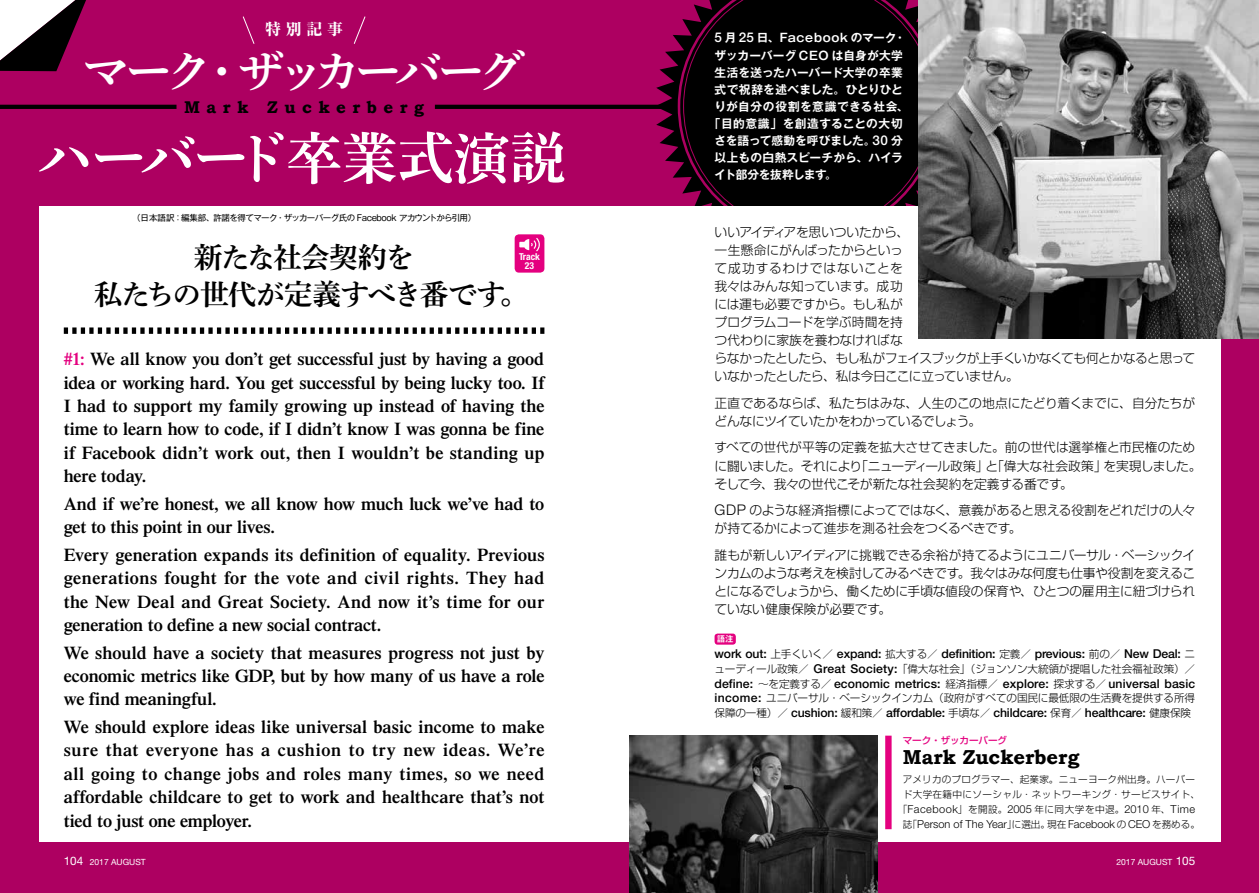
<style>
.page{position:relative;width:1259px;height:893px;background:#ad0061}
.page>*{position:absolute;margin:0;border:0;box-sizing:border-box;transform-origin:0 0}
.t1{font:56.4px "Shuei Min Pro B";letter-spacing:-.06em;color:#fff}
.t2{font:46.8px "Shuei Min Pro B";letter-spacing:-.135em;color:#fff}
.t3{font:28.65px/37.2px "Shuei Min Pro B";letter-spacing:-.035em;color:#000;text-align:center}
.t4{font:700 20.25px "Bookman Old Style";color:#000}
.t5{font:600 18px/23.4px "Times LT Std";letter-spacing:-.005em;color:#000;text-align:justify}
.t6{font:700 16.95px "Bookman Old Style";letter-spacing:.38em;color:#000}
.t7{font:800 15.9px "Ryumin Pr 6";color:#fff}
.t8{font:300 12.75px/18.1px "Shin Go Pro";letter-spacing:-.02em;color:#000}
.t9{font:500 12.15px "Helvetica Neue LT Std";letter-spacing:-.01em;color:#000}
.t10{font:700 11.7px "Gothic MB101 Pr 6 De";letter-spacing:.02em;color:#fff}
.t11{font:700 11.7px "Gothic MB101 Pr 6 De";letter-spacing:.045em;color:#fff}
.t12{font:700 11.7px "Gothic MB101 Pr 6 De";letter-spacing:.06em;color:#fff}
.t13{font:700 11.7px "Gothic MB101 Pr 6 De";letter-spacing:-.005em;color:#fff}
.t14{font:700 11.7px "Gothic MB101 Pr 6 De";letter-spacing:-.03em;color:#fff}
.t15{font:300 10.95px/14.9px "Helvetica Neue LT Std";color:#000;text-align:center}
.t16{font:300 10.65px "Shin Go Pro";letter-spacing:-.015em;color:#000}
.t17{font:300 9.6px/14.9px "Shin Go Pro";letter-spacing:.04em;color:#000}
.t18{font:500 9.6px "Shin Go Pro";letter-spacing:-.01em;color:#e4007f}
.t19{font:700 condensed 9.6px/8.6px "Helvetica Neue LT Std";color:#fff;text-align:center}
.t20{font:8.55px "Gothic MB101 Pr 6";letter-spacing:-.06em;color:#000}
.t21{font:8.55px "Helvetica Neue LT Std";color:#fff}
.t22{font:8.55px "Midashi Go Pr 6 MB31";color:#fff}
.s1{color:#e4007f}
.s2{font-family:"Helvetica Neue LT Std";font-weight:500;font-size:13.5px}
.s3{font-family:"Helvetica Neue LT Std";font-size:14.7px}
.s4{font-family:"Shin Go Pro";font-weight:300;font-size:10.65px}
.s5{font-family:"Helvetica Neue LT Std";font-weight:500;font-size:12.15px}
.s6{font-family:"Shin Go Pro";font-size:9.6px}
.s7{font-size:11.7px}
</style>
<div class="page">
<svg style="left:655px;top:35px;width:23px;height:143px"></svg>
<div style="left:683px;top:0;width:235px;height:206px;background:#000"></div>
<hr style="left:0;top:105px;width:176px;height:4px;background:#000">
<hr style="left:435px;top:105px;width:238px;height:4px;background:#000">
<div style="left:39px;top:206px;width:1181px;height:636px;background:#fff"></div>
<div style="left:514px;top:234px;width:30px;height:39px;background:#e4007f;border-radius:4px"></div>
<svg style="left:519px;top:238px;width:21px;height:13px"></svg>
<div style="left:714px;top:634px;width:22px;height:11px;background:#e4007f;border-radius:3px"></div>
<img style="left:918px;top:0;width:341px;height:339px">
<img style="left:629px;top:736px;width:248px;height:157px">
<div style="left:885px;top:736px;width:6px;height:93px;background:#e4007f"></div>
<svg style="left:64px;top:327px;width:480px;height:7px"></svg>
<svg style="left:0;top:0;width:86px;height:71px"></svg>
<svg style="left:242px;top:16px;width:13px;height:28px"></svg>
<svg style="left:353px;top:16px;width:13px;height:28px"></svg>
<p class="t7" style="left:265px;top:17px;width:80px">特別記事</p>
<h2 class="t2" style="left:82px;top:37px;width:444px">マーク・ザッカーバーグ</h2>
<h1 class="t1" style="left:37px;top:117px;width:531px">ハーバード卒業式演説</h1>
<p class="t6" style="left:184px;top:97px;width:241px">Mark Zuckerberg</p>
<p class="t20" style="left:132px;top:211px;width:345px">（日本語訳：編集部、許諾を得てマーク・ザッカーバーグ氏の Facebook アカウントから引用）</p>
<h3 class="t3" style="left:94px;top:237px;width:436px">新たな社会契約を<br>私たちの世代が定義すべき番です。</h3>
<p class="t19" style="left:519px;top:252px;width:22px">Track<br>23</p>
<p class="t5" style="left:64px;top:347px;width:482px"><span class="s1">#1:</span> We all know you don’t get successful just by having a good idea or working hard. You get successful by being lucky too. If I had to support my family growing up instead of having the time to learn how to code, if I didn’t know I was gonna be fine if Facebook didn’t work out, then I wouldn’t be standing up here today.</p>
<p class="t5" style="left:64px;top:492px;width:482px">And if we’re honest, we all know how much luck we’ve had to get to this point in our lives.</p>
<p class="t5" style="left:64px;top:543px;width:482px">Every generation expands its definition of equality. Previous generations fought for the vote and civil rights. They had the New Deal and Great Society. And now it’s time for our generation to define a new social contract.</p>
<p class="t5" style="left:64px;top:640px;width:482px">We should have a society that measures progress not just by economic metrics like GDP, but by how many of us have a role we find meaningful.</p>
<p class="t5" style="left:64px;top:715px;width:482px">We should explore ideas like universal basic income to make sure that everyone has a cushion to try new ideas. We’re all going to change jobs and roles many times, so we need affordable childcare to get to work and healthcare that’s not tied to just one employer.</p>
<p class="t12" style="left:714px;top:28px;width:193px"><span class="s2">5</span> 月 <span class="s2">25</span> 日、Facebook のマーク・</p>
<p class="t10" style="left:714px;top:46px;width:190px">ザッカーバーグ CEO は自身が大学</p>
<p class="t10" style="left:714px;top:63px;width:190px">生活を送ったハーバード大学の卒業</p>
<p class="t10" style="left:714px;top:80px;width:190px">式で祝辞を述べました。ひとりひと</p>
<p class="t11" style="left:714px;top:97px;width:196px">りが自分の役割を意識できる社会、</p>
<p class="t11" style="left:709px;top:114px;width:195px">「目的意識」を創造することの大切</p>
<p class="t13" style="left:714px;top:131px;width:190px">さを語って感動を呼びました。<span class="s2">30</span> 分</p>
<p class="t10" style="left:714px;top:148px;width:190px">以上もの白熱スピーチから、ハイラ</p>
<p class="t14" style="left:714px;top:165px;width:124px">イト部分を抜粋します。</p>
<p class="t8" style="left:714px;top:221px;width:482px">いいアイディアを思いついたから、<br>一生懸命にがんばったからといっ<br>て成功するわけではないことを<br>我々はみんな知っています。成功<br>には運も必要ですから。もし私が<br>プログラムコードを学ぶ時間を持<br>つ代わりに家族を養わなければな<br>らなかったとしたら、もし私がフェイスブックが上手くいかなくても何とかなると思っていなかったとしたら、私は今日ここに立っていません。</p>
<p class="t8" style="left:714px;top:392px;width:482px">正直であるならば、私たちはみな、人生のこの地点にたどり着くまでに、自分たちがどんなにツイていたかをわかっているでしょう。</p>
<p class="t8" style="left:714px;top:437px;width:488px">すべての世代が平等の定義を拡大させてきました。前の世代は選挙権と市民権のために闘いました。それにより「ニューディール政策」と「偉大な社会政策」を実現しました。そして今、我々の世代こそが新たな社会契約を定義する番です。</p>
<p class="t8" style="left:714px;top:500px;width:482px"><span class="s3">GDP</span> のような経済指標によってではなく、意義があると思える役割をどれだけの人々が持てるかによって進歩を測る社会をつくるべきです。</p>
<p class="t8" style="left:714px;top:544px;width:482px;text-align:justify">誰もが新しいアイディアに挑戦できる余裕が持てるようにユニバーサル・ベーシックインカムのような考えを検討してみるべきです。我々はみな何度も仕事や役割を変えることになるでしょうから、働くために手頃な値段の保育や、ひとつの雇用主に紐づけられていない健康保険が必要です。</p>
<p class="t22" style="left:716px;top:632px;width:18px">語注</p>
<p class="t9" style="left:714px;top:646px;width:482px">work out: <span class="s4">上手くいく／</span> expand: <span class="s4">拡大する／</span> definition: <span class="s4">定義／</span> previous: <span class="s4">前の／</span> New Deal: <span class="s4">ニ</span></p>
<p class="t16" style="left:714px;top:660px;width:482px">ューディール政策／ <span class="s5">Great Society:</span> 「偉大な社会」（ジョンソン大統領が提唱した社会福祉政策）／</p>
<p class="t9" style="left:714px;top:676px;width:482px">define: <span class="s4">～を定義する／</span> economic metrics: <span class="s4">経済指標／</span> explore: <span class="s4">探求する／</span> universal basic</p>
<p class="t16" style="left:714px;top:690px;width:482px"><span class="s5">income:</span> ユニバーサル・ベーシックインカム（政府がすべての国民に最低限の生活費を提供する所得</p>
<p class="t9" style="left:714px;top:706px;width:478px"><span class="s4">保障の一種）／</span> cushion: <span class="s4">緩和策／</span> affordable: <span class="s4">手頃な／</span> childcare: <span class="s4">保育／</span> healthcare: <span class="s4">健康保険</span></p>
<p class="t18" style="left:902px;top:732px;width:106px">マーク・ザッカーバーグ</p>
<p class="t17" style="left:902px;top:771px;width:299px">アメリカのプログラマー、起業家。ニューヨーク州出身。ハーバード大学在籍中にソーシャル・ネットワーキング・サービスサイト、</p>
<p class="t15" style="left:898px;top:802px;width:303px"><span class="s6">「</span>Facebook<span class="s6">」を開設。</span>2005 <span class="s6">年に同大学を中退。</span>2010 <span class="s6">年、</span>Time<span class="s6">誌「</span>Person of The Year<span class="s6">」に選出。現在</span> Facebook <span class="s6">の</span> CEO <span class="s6">を務める。</span></p>
<p class="t4" style="left:902px;top:745px;width:178px">Mark Zuckerberg</p>
<p class="t21" style="left:64px;top:857px;width:83px"><span class="s7">104</span> 2017 AUGUST</p>
<p class="t21" style="left:1116px;top:857px;width:80px">2017 AUGUST <span class="s7">105</span></p>
</div>
